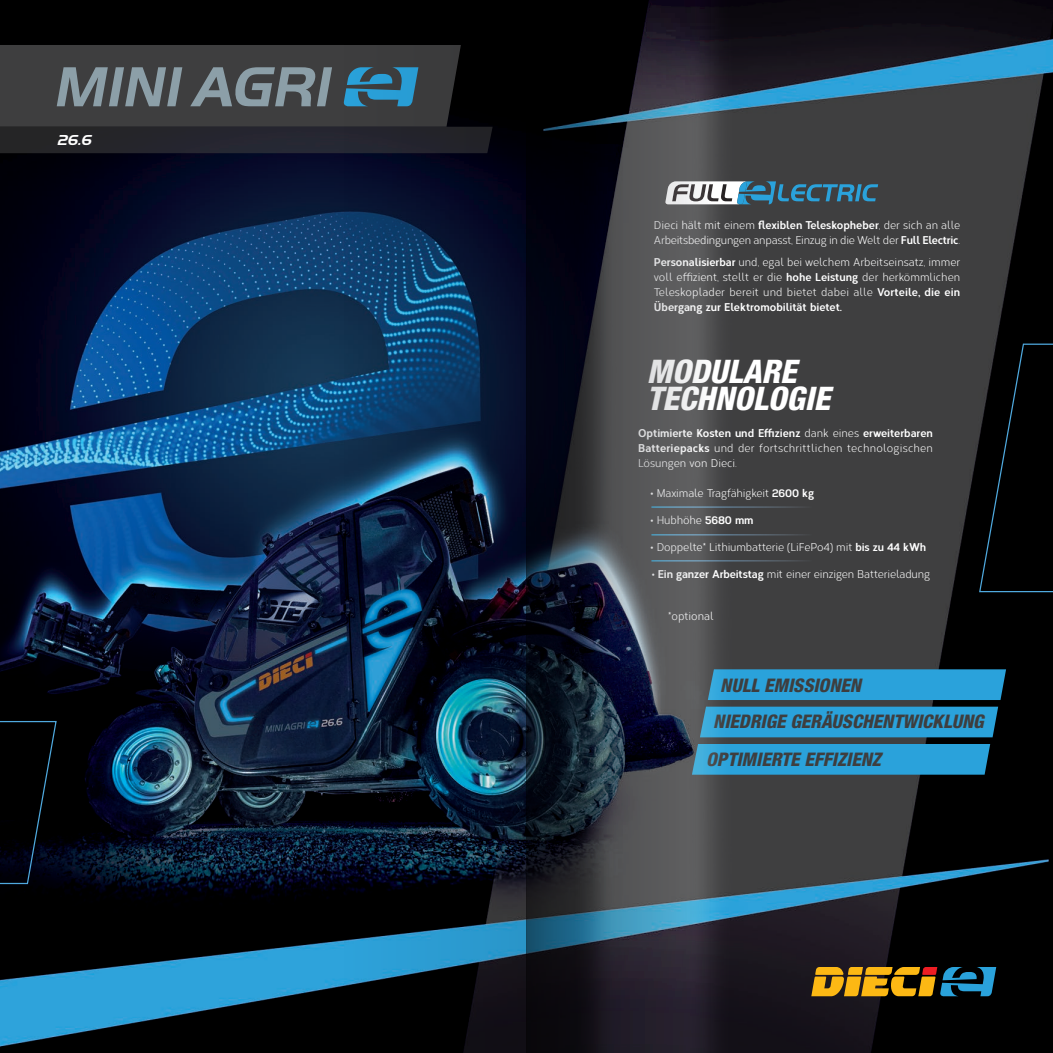
<style>
.page{position:relative;width:1053px;height:1053px;background:#fff}
.page>*{position:absolute;margin:0;border:0;box-sizing:border-box;transform-origin:0 0}
.t1{font:italic 800 condensed 32.5px "Helvetica Neue LT Std";color:#fff}
.t2{font:italic 800 condensed 18.75px "Helvetica Neue LT Std";color:#3e3e3f}
.t3{font:italic 700 15px "Handel Got D";color:#fff}
.Paragrafo_-_Testi_Base{font:11.25px/15px "Corbert Condensed";letter-spacing:-.01em;color:#fff;text-align:justify}
.s1{font-weight:700}
</style>
<div class="page">
<img style="left:0;top:0;width:1052px;height:1052px">
<svg style="left:0;top:720px;width:57px;height:164px;background:#02050b"></svg>
<svg style="left:978px;top:343px;width:74px;height:250px;background:#050708"></svg>
<svg style="left:811px;top:966px;width:185px;height:30px;background:#7d6e31"></svg>
<div style="left:769px;top:669px;width:236px;height:31px;background:#2aa2db"></div>
<div style="left:769px;top:706px;width:229px;height:31px;background:#2aa2db"></div>
<div style="left:769px;top:744px;width:221px;height:30px;background:#2aa2db"></div>
<hr style="left:651px;top:506px;width:161px;height:1px;background:#fff">
<hr style="left:651px;top:534px;width:161px;height:1px;background:#fff">
<hr style="left:651px;top:560px;width:161px;height:1px;background:#fff">
<svg style="left:0;top:45px;width:342px;height:108px;background:#434649"></svg>
<svg style="left:769px;top:181px;width:109px;height:23px;background:#376175"></svg>
<svg style="left:342px;top:0;width:184px;height:1052px;background:#0f273e"></svg>
<svg style="left:526px;top:0;width:16px;height:1052px;background:#060a14"></svg>
<img style="left:542px;top:0;width:227px;height:1052px">
<p class="t3" style="left:57px;top:131px;width:39px">26.6</p>
<p class="Paragrafo_-_Testi_Base" style="left:654px;top:217px;width:308px">Dieci hält mit einem <span class="s1">flexiblen Teleskopheber</span>, der sich an alle<br>Arbeitsbedingungen anpasst, Einzug in die Welt der <span class="s1">Full Electric</span>.</p>
<p class="Paragrafo_-_Testi_Base" style="left:654px;top:254px;width:308px"><span class="s1">Personalisierbar</span> und, egal bei welchem Arbeitseinsatz, immer voll effizient, stellt er die <span class="s1">hohe Leistung</span> der herkömmlichen Teleskoplader bereit und bietet dabei alle <span class="s1">Vorteile, die ein Übergang zur Elektromobilität bietet.</span></p>
<p class="t1" style="left:647px;top:351px;width:151px">MODULARE</p>
<p class="t1" style="left:647px;top:378px;width:184px">TECHNOLOGIE</p>
<p class="Paragrafo_-_Testi_Base" style="left:638px;top:425px;width:296px"><span class="s1">Optimierte Kosten und Effizienz</span> dank eines <span class="s1">erweiterbaren Batteriepacks</span> und der fortschrittlichen technologischen Lösungen von Dieci.</p>
<p class="Paragrafo_-_Testi_Base" style="left:650px;top:485px;width:165px">• Maximale Tragfähigkeit <span class="s1">2600 kg</span></p>
<p class="Paragrafo_-_Testi_Base" style="left:650px;top:512px;width:104px">• Hubhöhe <span class="s1">5680 mm</span></p>
<p class="Paragrafo_-_Testi_Base" style="left:650px;top:539px;width:277px">• Doppelte* Lithiumbatterie (LiFePo4) mit <span class="s1">bis zu 44 kWh</span></p>
<p class="Paragrafo_-_Testi_Base" style="left:651px;top:566px;width:280px">• <span class="s1">Ein ganzer Arbeitstag</span> mit einer einzigen Batterieladung</p>
<p class="Paragrafo_-_Testi_Base" style="left:668px;top:608px;width:47px">*optional</p>
<p class="t2" style="left:720px;top:673px;width:142px">NULL EMISSIONEN</p>
<p class="t2" style="left:713px;top:710px;width:272px">NIEDRIGE GERÄUSCHENTWICKLUNG</p>
<p class="t2" style="left:706px;top:747px;width:176px">OPTIMIERTE EFFIZIENZ</p>
</div>
